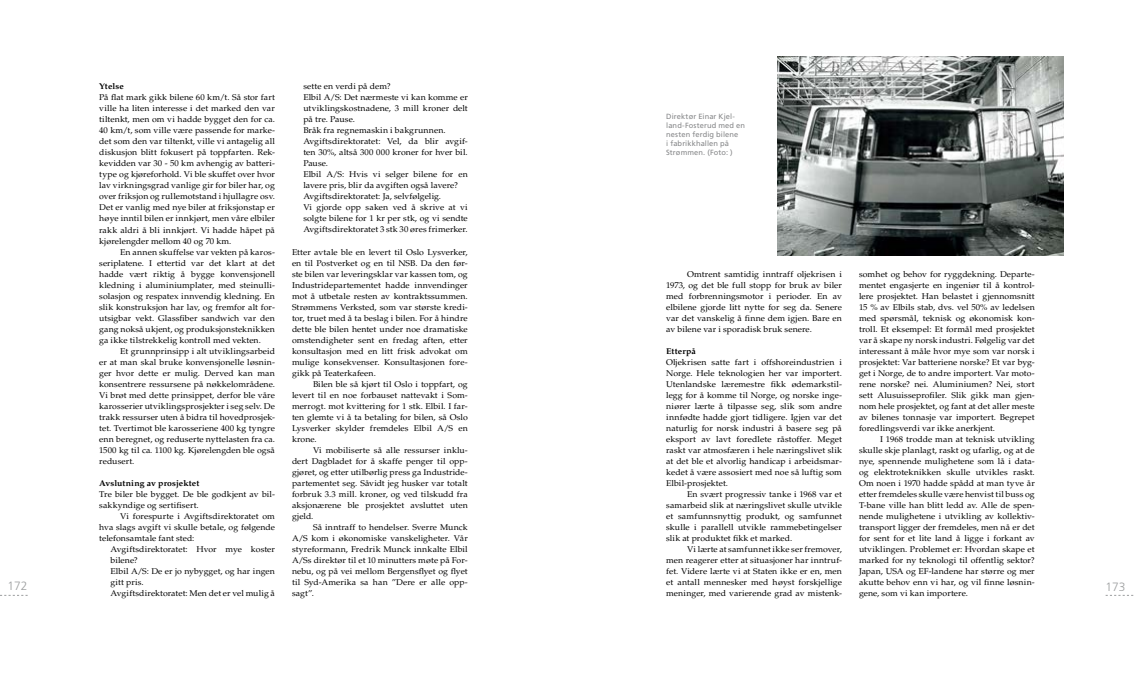
<style>
.page{position:relative;width:1134px;height:681px;background:#fff}
.page>*{position:absolute;margin:0;border:0;box-sizing:border-box;transform-origin:0 0}
.t1{font:300 12px "Frutiger LT Std";color:#9c9e9f}
.t2{font:8.4px/11px "Palatino LT Std";letter-spacing:.005em;color:#000;text-align:justify;scale:1.04 1}
.t3{font:700 8.4px "Palatino LT Std";letter-spacing:.01em;color:#000;scale:1.04 1}
.t4{font:7.5px/9px "Frutiger LT Std";letter-spacing:.015em;color:#87888a}
</style>
<div class="page">
<img style="left:778px;top:57px;width:285px;height:199px">
<p class="t2" style="left:303px;top:81px;width:160px;text-align:left">sette en verdi på dem?<br>Elbil A/S: Det nærmeste vi kan komme er utviklingskostnadene, 3 mill kroner delt på tre. Pause.<br>Bråk fra regnemaskin i bakgrunnen.<br>Avgiftsdirektoratet: Vel, da blir avgif&shy;ten 30%, altså 300 000 kroner for hver bil.<br>Pause.<br>Elbil A/S: Hvis vi selger bilene for en lavere pris, blir da avgiften også lavere?<br>Avgiftsdirektoratet: Ja, selvfølgelig.<br>Vi gjorde opp saken ved å skrive at vi solgte bilene for 1 kr per stk, og vi sendte Avgiftsdirektoratet 3 stk 30 øres frimerker.</p>
<p class="t2" style="left:292px;top:246px;width:171px">Etter avtale ble en levert til Oslo Lysverker, en til Postverket og en til NSB. Da den før&shy;ste bilen var leveringsklar var kassen tom, og Industridepartementet hadde innvendinger mot å utbetale resten av kontraktssummen.<br>Strømmens Verksted, som var største kredi&shy;tor, truet med å ta beslag i bilen. For å hindre dette ble bilen hentet under noe dramatiske omstendigheter sent en fredag aften, etter konsultasjon med en litt frisk advokat om mulige konsekvenser. Konsultasjonen fore&shy;gikk på Teaterkafeen.</p>
<p class="t2" style="left:292px;top:378px;width:171px;text-indent:21px">Bilen ble så kjørt til Oslo i toppfart, og levert til en noe forbauset nattevakt i Som&shy;merrogt. mot kvittering for 1 stk. Elbil. I far&shy;ten glemte vi å ta betaling for bilen, så Oslo Lysverker skylder fremdeles Elbil A/S en krone.</p>
<p class="t2" style="left:292px;top:444px;width:170px;text-indent:21px">Vi mobiliserte så alle ressurser inklu&shy;dert Dagbladet for å skaffe penger til opp&shy;gjøret, og etter utilbørlig press ga Industride&shy;partementet seg. Såvidt jeg husker var totalt forbruk 3.3 mill. kroner, og ved tilskudd fra aksjonærene ble prosjektet avsluttet uten gjeld.</p>
<p class="t2" style="left:292px;top:521px;width:171px;text-indent:21px">Så inntraff to hendelser. Sverre Munck A/S kom i økonomiske vanskeligheter. Vår styreformann, Fredrik Munck innkalte Elbil A/Ss direktør til et 10 minutters møte på For&shy;nebu, og på vei mellom Bergensflyet og flyet til Syd-Amerika sa han ”Dere er alle opp&shy;sagt”.</p>
<p class="t3" style="left:99px;top:82px;width:25px">Ytelse</p>
<p class="t2" style="left:99px;top:92px;width:171px">På flat mark gikk bilene 60 km/t. Så stor fart ville ha liten interesse i det marked den var tiltenkt, men om vi hadde bygget den for ca.<br>40 km/t, som ville være passende for marke&shy;det som den var tiltenkt, ville vi antagelig all diskusjon blitt fokusert på toppfarten. Rek&shy;kevidden var 30 - 50 km avhengig av batteri&shy;type og kjøreforhold. Vi ble skuffet over hvor lav virkningsgrad vanlige gir for biler har, og over friksjon og rullemotstand i hjullagre osv.<br>Det er vanlig med nye biler at friksjonstap er høye inntil bilen er innkjørt, men våre elbiler rakk aldri å bli innkjørt. Vi hadde håpet på kjørelengder mellom 40 og 70 km.</p>
<p class="t2" style="left:99px;top:246px;width:171px;text-indent:21px">En annen skuffelse var vekten på karos&shy;seriplatene. I ettertid var det klart at det hadde vært riktig å bygge konvensjonell kledning i aluminiumplater, med steinulli&shy;solasjon og respatex innvendig kledning. En slik konstruksjon har lav, og fremfor alt for&shy;utsigbar vekt. Glassfiber sandwich var den gang nokså ukjent, og produksjonsteknikken ga ikke tilstrekkelig kontroll med vekten.</p>
<p class="t2" style="left:99px;top:345px;width:171px;text-indent:21px">Et grunnprinsipp i alt utviklingsarbeid er at man skal bruke konvensjonelle løsnin&shy;ger hvor dette er mulig. Derved kan man konsentrere ressursene på nøkkelområdene.<br>Vi brøt med dette prinsippet, derfor ble våre karosserier utviklingsprosjekter i seg selv. De trakk ressurser uten å bidra til hovedprosjek&shy;tet. Tvertimot ble karosseriene 400 kg tyngre enn beregnet, og reduserte nyttelasten fra ca.<br>1500 kg til ca. 1100 kg. Kjørelengden ble også redusert.</p>
<p class="t3" style="left:99px;top:478px;width:98px">Avslutning av prosjektet</p>
<p class="t2" style="left:99px;top:488px;width:170px">Tre biler ble bygget. De ble godkjent av bil&shy;sakkyndige og sertifisert.</p>
<p class="t2" style="left:99px;top:510px;width:171px;text-indent:21px">Vi forespurte i Avgiftsdirektoratet om hva slags avgift vi skulle betale, og følgende telefonsamtale fant sted:</p>
<p class="t2" style="left:111px;top:543px;width:160px;text-align:left">Avgiftsdirektoratet: Hvor mye koster bilene?<br>Elbil A/S: De er jo nybygget, og har ingen gitt pris.<br>Avgiftsdirektoratet: Men det er vel mulig å</p>
<p class="t4" style="left:666px;top:112px;width:80px">Direktør Einar Kjel&shy;land-Fosterud med en nesten ferdig bilene<br>i fabrikkhallen på<br>Strømmen. (Foto: )</p>
<p class="t2" style="left:859px;top:268px;width:171px">somhet og behov for ryggdekning. Departe&shy;mentet engasjerte en ingeniør til å kontrol&shy;lere prosjektet. Han belastet i gjennomsnitt 15 % av Elbils stab, dvs. vel 50% av ledelsen med spørsmål, teknisk og økonomisk kon&shy;troll. Et eksempel: Et formål med prosjektet var å skape ny norsk industri. Følgelig var det interessant å måle hvor mye som var norsk i prosjektet: Var batteriene norske? Et var byg&shy;get i Norge, de to andre importert. Var moto&shy;rene norske? nei. Aluminiumen? Nei, stort sett Alusuisseprofiler. Slik gikk man gjen&shy;nom hele prosjektet, og fant at det aller meste av bilenes tonnasje var importert. Begrepet foredlingsverdi var ikke anerkjent.</p>
<p class="t2" style="left:859px;top:433px;width:171px;text-indent:21px">I 1968 trodde man at teknisk utvikling skulle skje planlagt, raskt og ufarlig, og at de nye, spennende mulighetene som lå i data&shy;og elektroteknikken skulle utvikles raskt.<br>Om noen i 1970 hadde spådd at man tyve år etter fremdeles skulle være henvist til buss og T-bane ville han blitt ledd av. Alle de spen&shy;nende mulighetene i utvikling av kollektiv&shy;transport ligger der fremdeles, men nå er det for sent for et lite land å ligge i forkant av utviklingen. Problemet er: Hvordan skape et marked for ny teknologi til offentlig sektor?<br>Japan, USA og EF-landene har større og mer akutte behov enn vi har, og vil finne løsnin&shy;gene, som vi kan importere.</p>
<p class="t2" style="left:666px;top:268px;width:171px;text-indent:21px">Omtrent samtidig inntraff oljekrisen i 1973, og det ble full stopp for bruk av biler med forbrenningsmotor i perioder. En av elbilene gjorde litt nytte for seg da. Senere var det vanskelig å finne dem igjen. Bare en av bilene var i sporadisk bruk senere.</p>
<p class="t3" style="left:666px;top:346px;width:30px">Etterpå</p>
<p class="t2" style="left:666px;top:356px;width:171px">Oljekrisen satte fart i offshoreindustrien i Norge. Hele teknologien her var importert.<br>Utenlandske læremestre fikk ødemarkstil&shy;legg for å komme til Norge, og norske inge&shy;niører lærte å tilpasse seg, slik som andre innfødte hadde gjort tidligere. Igjen var det naturlig for norsk industri å basere seg på eksport av lavt foredlete råstoffer. Meget raskt var atmosfæren i hele næringslivet slik at det ble et alvorlig handicap i arbeidsmar&shy;kedet å være assosiert med noe så luftig som Elbil-prosjektet.</p>
<p class="t2" style="left:666px;top:488px;width:171px;text-indent:21px">En svært progressiv tanke i 1968 var et samarbeid slik at næringslivet skulle utvikle et samfunnsnyttig produkt, og samfunnet skulle i parallell utvikle rammebetingelser slik at produktet fikk et marked.</p>
<p class="t2" style="left:666px;top:543px;width:171px;text-indent:21px">Vi lærte at samfunnet ikke ser fremover, men reagerer etter at situasjoner har inntruf&shy;fet. Videre lærte vi at Staten ikke er en, men et antall mennesker med høyst forskjellige meninger, med varierende grad av mistenk-</p>
<h1 class="t1" style="left:8px;top:579px;width:22px">172</h1>
<h1 class="t1" style="left:1106px;top:579px;width:22px">173</h1>
</div>
